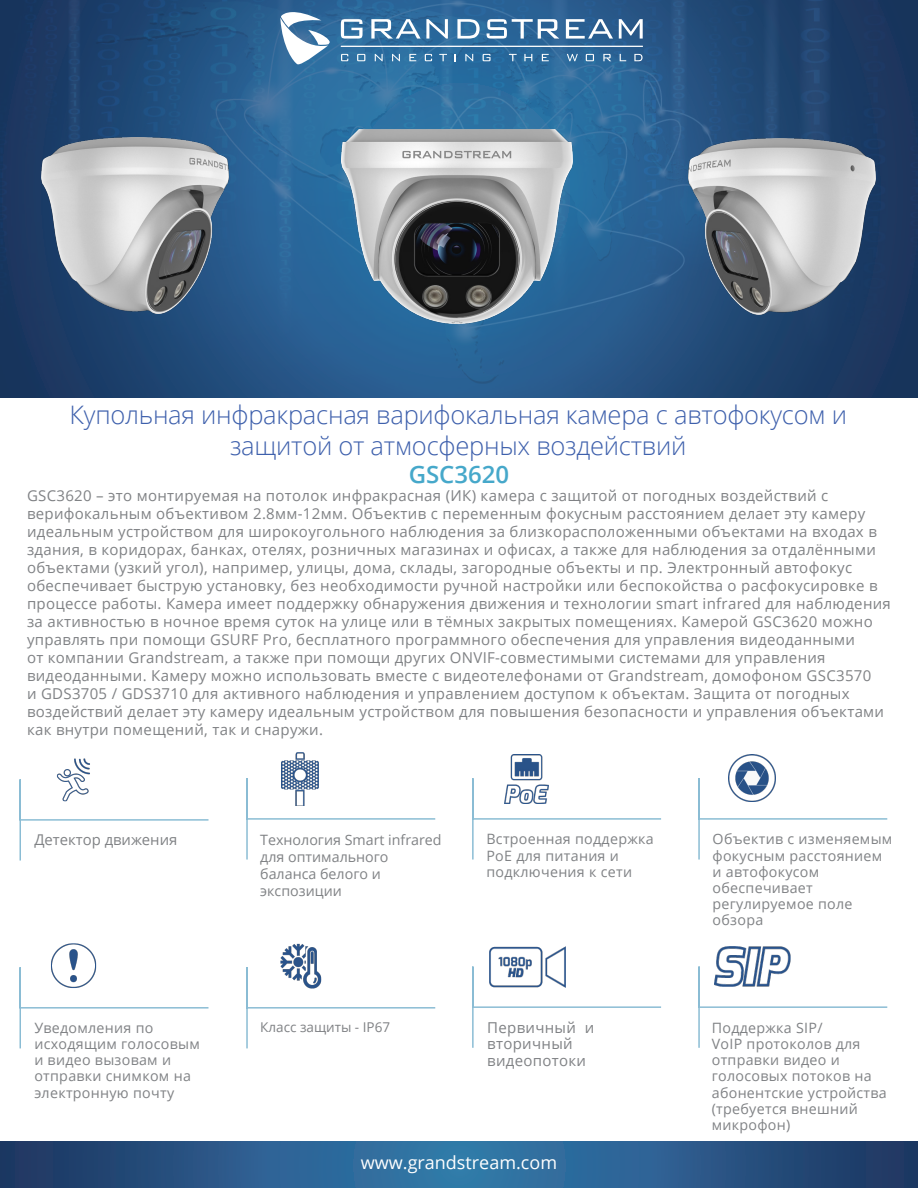
<style>
.page{position:relative;width:918px;height:1188px;background:#fff}
.page>*{position:absolute;margin:0;border:0;box-sizing:border-box;transform-origin:0 0}
.t1{font:300 25.5px/30.6px "Open Sans";letter-spacing:-.01em;color:#3e60ac;text-align:center}
.t2{font:600 24px "Open Sans";color:#46a8ca}
.t3{font:18px "Open Sans";color:#fff}
.t4{font:15px/18px "Open Sans";letter-spacing:.02em;color:#808285}
.t5{font:14.85px "Open Sans";color:#808285}
.t6{font:14.25px/16.2px "Open Sans";letter-spacing:.02em;color:#808285}
.t7{font:14.25px/17.1px "Open Sans";color:#808285}
.t8{font:13.5px "Open Sans";color:#808285}
</style>
<div class="page">
<img style="left:0;top:0;width:918px;height:397px">
<svg style="left:280px;top:12px;width:50px;height:52px"></svg>
<svg style="left:341px;top:19px;width:22px;height:20px"></svg>
<svg style="left:371px;top:19px;width:77px;height:20px"></svg>
<svg style="left:457px;top:19px;width:23px;height:20px"></svg>
<svg style="left:487px;top:19px;width:72px;height:20px"></svg>
<svg style="left:566px;top:19px;width:47px;height:20px"></svg>
<svg style="left:619px;top:19px;width:24px;height:20px"></svg>
<svg style="left:341px;top:54px;width:7px;height:7px"></svg>
<svg style="left:357px;top:54px;width:8px;height:7px"></svg>
<svg style="left:375px;top:54px;width:8px;height:7px"></svg>
<svg style="left:392px;top:54px;width:8px;height:7px"></svg>
<svg style="left:409px;top:54px;width:7px;height:7px"></svg>
<svg style="left:425px;top:54px;width:7px;height:7px"></svg>
<svg style="left:439px;top:54px;width:8px;height:7px"></svg>
<svg style="left:465px;top:54px;width:8px;height:7px"></svg>
<svg style="left:483px;top:54px;width:8px;height:7px"></svg>
<svg style="left:509px;top:54px;width:8px;height:7px"></svg>
<svg style="left:524px;top:54px;width:8px;height:7px"></svg>
<svg style="left:542px;top:54px;width:7px;height:7px"></svg>
<svg style="left:634px;top:54px;width:9px;height:7px"></svg>
<svg style="left:586px;top:54px;width:8px;height:7px"></svg>
<svg style="left:603px;top:54px;width:8px;height:7px"></svg>
<svg style="left:620px;top:54px;width:6px;height:7px"></svg>
<svg style="left:567px;top:54px;width:11px;height:7px"></svg>
<hr style="left:341px;top:46px;width:302px;height:1px;background:#fff">
<svg style="left:0;top:1142px;width:918px;height:46px;background:#295988"></svg>
<svg style="left:698px;top:966px;width:190px;height:82px"></svg>
<img style="left:715px;top:947px;width:75px;height:39px">
<svg style="left:246px;top:777px;width:190px;height:83px"></svg>
<img style="left:282px;top:752px;width:36px;height:54px">
<svg style="left:472px;top:778px;width:189px;height:82px"></svg>
<img style="left:504px;top:755px;width:44px;height:49px">
<svg style="left:246px;top:967px;width:190px;height:82px"></svg>
<img style="left:272px;top:943px;width:58px;height:50px">
<svg style="left:19px;top:779px;width:190px;height:82px"></svg>
<img style="left:46px;top:758px;width:55px;height:48px">
<svg style="left:472px;top:965px;width:190px;height:83px"></svg>
<img style="left:490px;top:947px;width:76px;height:41px">
<img style="left:342px;top:129px;width:230px;height:195px">
<img style="left:688px;top:138px;width:187px;height:176px">
<img style="left:41px;top:137px;width:188px;height:177px">
<svg style="left:19px;top:967px;width:190px;height:82px"></svg>
<img style="left:45px;top:943px;width:57px;height:50px">
<svg style="left:698px;top:778px;width:190px;height:82px"></svg>
<img style="left:728px;top:755px;width:48px;height:47px">
<p class="t1" style="left:70px;top:399px;width:779px">Купольная инфракрасная варифокальная камера с автофокусом и защитой от атмосферных воздействий</p>
<p class="t4" style="left:27px;top:487px;width:865px">GSC3620 – это монтируемая на потолок инфракрасная (ИК) камера с защитой от погодных воздействий с верифокальным объективом 2.8мм-12мм. Объектив с переменным фокусным расстоянием делает эту камеру идеальным устройством для широкоугольного наблюдения за близкорасположенными объектами на входах в здания, в коридорах, банках, отелях, розничных магазинах и офисах, а также для наблюдения за отдалёнными объектами (узкий угол), например, улицы, дома, склады, загородные объекты и пр. Электронный автофокус обеспечивает быструю установку, без необходимости ручной настройки или беспокойства о расфокусировке в процессе работы. Камера имеет поддержку обнаружения движения и технологии smart infrared для наблюдения за активностью в ночное время суток на улице или в тёмных закрытых помещениях. Камерой GSC3620 можно управлять при помощи GSURF Pro, бесплатного программного обеспечения для управления видеоданными<br>от компании Grandstream, а также при помощи других ONVIF-совместимыми системами для управления видеоданными. Камеру можно использовать вместе с видеотелефонами от Grandstream, домофоном GSC3570<br>и GDS3705 / GDS3710 для активного наблюдения и управлением доступом к объектам. Защита от погодных воздействий делает эту камеру идеальным устройством для повышения безопасности и управления объектами как внутри помещений, так и снаружи.</p>
<p class="t2" style="left:409px;top:458px;width:102px">GSC3620</p>
<p class="t5" style="left:34px;top:830px;width:145px">Детектор движения</p>
<p class="t6" style="left:34px;top:1019px;width:167px">Уведомления по исходящим голосовым и видео вызовам и отправки снимком на электронную почту</p>
<p class="t7" style="left:260px;top:831px;width:183px">Технология Smart infrared для оптимального баланса белого и экспозиции</p>
<p class="t6" style="left:486px;top:831px;width:169px">Встроенная поддержка<br>PoE для питания и подключения к сети</p>
<p class="t6" style="left:713px;top:831px;width:181px">Объектив с изменяемым фокусным расстоянием и автофокусом обеспечивает регулируемое поле обзора</p>
<p class="t8" style="left:260px;top:1018px;width:131px">Класс защиты - IP67</p>
<p class="t4" style="left:487px;top:1019px;width:108px;line-height:16.2px">Первичный и вторичный видеопотоки</p>
<p class="t6" style="left:712px;top:1019px;width:177px">Поддержка SIP/<br>VoIP протоколов для отправки видео и голосовых потоков на абонентские устройства (требуется внешний микрофон)</p>
<p class="t3" style="left:361px;top:1151px;width:198px">www.grandstream.com</p>
</div>
